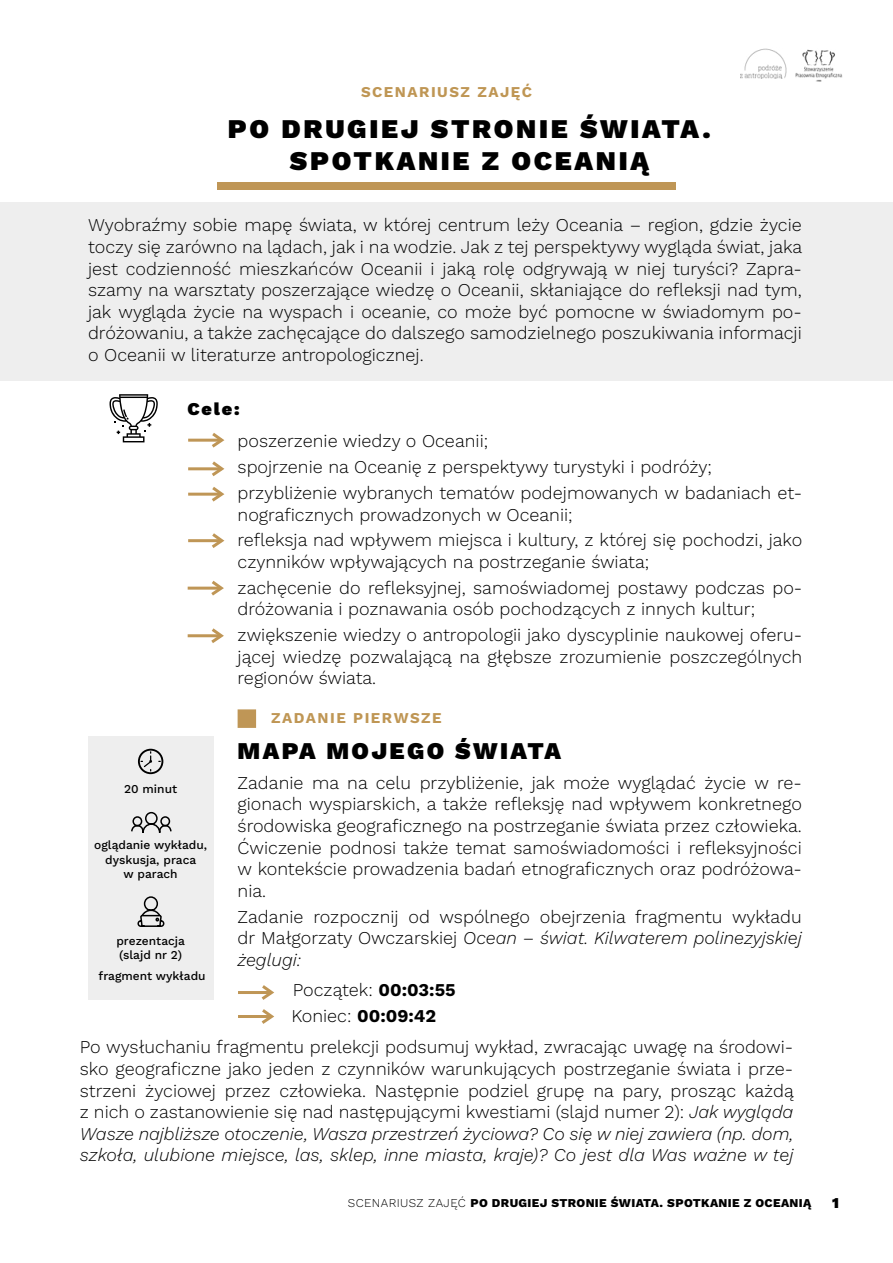
<style>
.page{position:relative;width:893px;height:1263px;background:#fff}
.page>*{position:absolute;margin:0;border:0;box-sizing:border-box;transform-origin:0 0}
.t1{font:900 27px/32.4px "Work Sans";letter-spacing:.1em;color:#000;text-align:center}
.t2{font:900 24px "Work Sans";letter-spacing:.1em;color:#000}
.t3{font:300 18px/21.6px "Work Sans";color:#000}
.t4{font:900 18px "Work Sans";color:#000}
.t5{font:700 15px "Work Sans";letter-spacing:.1em;color:#bf9654}
.t6{font:900 15px "Work Sans";color:#000}
.t7{font:500 12px/14.4px "Work Sans";color:#000;text-align:center}
.t8{font:800 12px "Work Sans";letter-spacing:.03em;color:#000}
.s1{font-style:italic}
.s2{font-weight:700}
.s3{font-weight:300}
</style>
<div class="page">
<img style="left:795px;top:49px;width:48px;height:33px">
<img style="left:740px;top:48px;width:47px;height:30px">
<div style="left:88px;top:737px;width:126px;height:263px;background:#eee"></div>
<div style="left:0;top:202px;width:893px;height:179px;background:#eee"></div>
<svg style="left:109px;top:394px;width:49px;height:48px"></svg>
<div style="left:217px;top:182px;width:459px;height:7px;background:#bf9656"></div>
<svg style="left:138px;top:749px;width:25px;height:25px"></svg>
<svg style="left:131px;top:811px;width:41px;height:22px"></svg>
<svg style="left:137px;top:896px;width:28px;height:31px"></svg>
<svg style="left:208px;top:433px;width:17px;height:15px"></svg>
<hr style="left:188px;top:439px;width:33px;height:3px;background:#bf9656">
<hr style="left:188px;top:467px;width:33px;height:3px;background:#bf9656">
<svg style="left:208px;top:461px;width:17px;height:41px"></svg>
<hr style="left:188px;top:493px;width:33px;height:3px;background:#bf9656">
<div style="left:238px;top:709px;width:18px;height:19px;background:#bf9656;border:8px solid #bf9656"></div>
<svg style="left:208px;top:580px;width:16px;height:16px"></svg>
<hr style="left:188px;top:587px;width:33px;height:3px;background:#bf9656">
<svg style="left:208px;top:628px;width:16px;height:15px"></svg>
<hr style="left:188px;top:634px;width:33px;height:3px;background:#bf9656">
<svg style="left:208px;top:533px;width:17px;height:15px"></svg>
<hr style="left:188px;top:539px;width:33px;height:3px;background:#bf9656">
<hr style="left:238px;top:991px;width:33px;height:3px;background:#bf9656">
<svg style="left:261px;top:985px;width:13px;height:39px"></svg>
<hr style="left:238px;top:1015px;width:33px;height:3px;background:#bf9656">
<p class="t5" style="left:361px;top:80px;width:172px">SCENARIUSZ ZAJĘĆ</p>
<h1 class="t1" style="left:228px;top:111px;width:485px">PO DRUGIEJ STRONIE ŚWIATA.<br>SPOTKANIE Z OCEANIĄ</h1>
<p class="t3" style="left:88px;top:214px;width:716px;text-align:justify">Wyobraźmy sobie mapę świata, w której centrum leży Oceania – region, gdzie życie toczy się zarówno na lądach, jak i na wodzie. Jak z tej perspektywy wygląda świat, jaka jest codzienność mieszkańców Oceanii i jaką rolę odgrywają w niej turyści? Zapra&shy;szamy na warsztaty poszerzające wiedzę o Oceanii, skłaniające do refleksji nad tym, jak wygląda życie na wyspach i oceanie, co może być pomocne w świadomym po&shy;dróżowaniu, a także zachęcające do dalszego samodzielnego poszukiwania informacji o Oceanii w literaturze antropologicznej.</p>
<p class="t4" style="left:188px;top:395px;width:53px">Cele:</p>
<p class="t3" style="left:238px;top:428px;width:566px;line-height:25.8px">poszerzenie wiedzy o Oceanii;<br>spojrzenie na Oceanię z perspektywy turystyki i podróży; przybliżenie wybranych tematów podejmowanych w badaniach et-</p>
<p class="t3" style="left:238px;top:501px;width:566px;line-height:25.8px">nograficznych prowadzonych w Oceanii;<br>refleksja nad wpływem miejsca i kultury, z której się pochodzi, jako</p>
<p class="t3" style="left:238px;top:548px;width:566px;line-height:25.8px">czynników wpływających na postrzeganie świata;<br>zachęcenie do refleksyjnej, samoświadomej postawy podczas po-</p>
<p class="t3" style="left:238px;top:596px;width:566px;line-height:25.8px">dróżowania i poznawania osób pochodzących z innych kultur; zwiększenie wiedzy o antropologii jako dyscyplinie naukowej oferu-</p>
<p class="t3" style="left:238px;top:645px;width:566px">jącej wiedzę pozwalającą na głębsze zrozumienie poszczególnych regionów świata.</p>
<p class="t5" style="left:271px;top:707px;width:172px">ZADANIE PIERWSZE</p>
<p class="t7" style="left:124px;top:781px;width:55px">20 minut</p>
<p class="t7" style="left:94px;top:837px;width:114px">oglądanie wykładu, dyskusja, praca<br>w parach</p>
<p class="t7" style="left:116px;top:933px;width:70px;text-align:left">prezentacja (slajd nr 2)</p>
<p class="t7" style="left:99px;top:968px;width:109px">fragment wykładu</p>
<h2 class="t2" style="left:238px;top:732px;width:325px">MAPA MOJEGO ŚWIATA</h2>
<p class="t3" style="left:238px;top:771px;width:566px;text-align:justify">Zadanie ma na celu przybliżenie, jak może wyglądać życie w re&shy;gionach wyspiarskich, a także refleksję nad wpływem konkretnego środowiska geograficznego na postrzeganie świata przez człowieka.<br>Ćwiczenie podnosi także temat samoświadomości i refleksyjności w kontekście prowadzenia badań etnograficznych oraz podróżowa&shy;nia.</p>
<p class="t3" style="left:238px;top:905px;width:566px;text-align:justify">Zadanie rozpocznij od wspólnego obejrzenia fragmentu wykładu dr Małgorzaty Owczarskiej <span class="s1">Ocean – świat. Kilwaterem polinezyjskiej żeglugi:</span></p>
<p class="t3" style="left:292px;top:976px;width:166px;line-height:25.8px">Początek: <span class="s2">00:03:55<br></span>Koniec: <span class="s2">00:09:42</span></p>
<p class="t3" style="left:80px;top:1036px;width:715px;text-align:justify">Po wysłuchaniu fragmentu prelekcji podsumuj wykład, zwracając uwagę na środowi&shy;sko geograficzne jako jeden z czynników warunkujących postrzeganie świata i prze&shy;strzeni życiowej przez człowieka. Następnie podziel grupę na pary, prosząc każdą z nich o zastanowienie się nad następującymi kwestiami (slajd numer 2): <span class="s1">Jak wygląda Wasze najbliższe otoczenie, Wasza przestrzeń życiowa? Co się w niej zawiera (np. dom, szkoła, ulubione miejsce, las, sklep, inne miasta, kraje)? Co jest dla Was ważne w tej</span></p>
<p class="t8" style="left:348px;top:1194px;width:465px"><span class="s3">SCENARIUSZ ZAJĘĆ</span> PO DRUGIEJ STRONIE ŚWIATA. SPOTKANIE Z OCEANIĄ</p>
<p class="t6" style="left:832px;top:1192px;width:8px">1</p>
</div>
